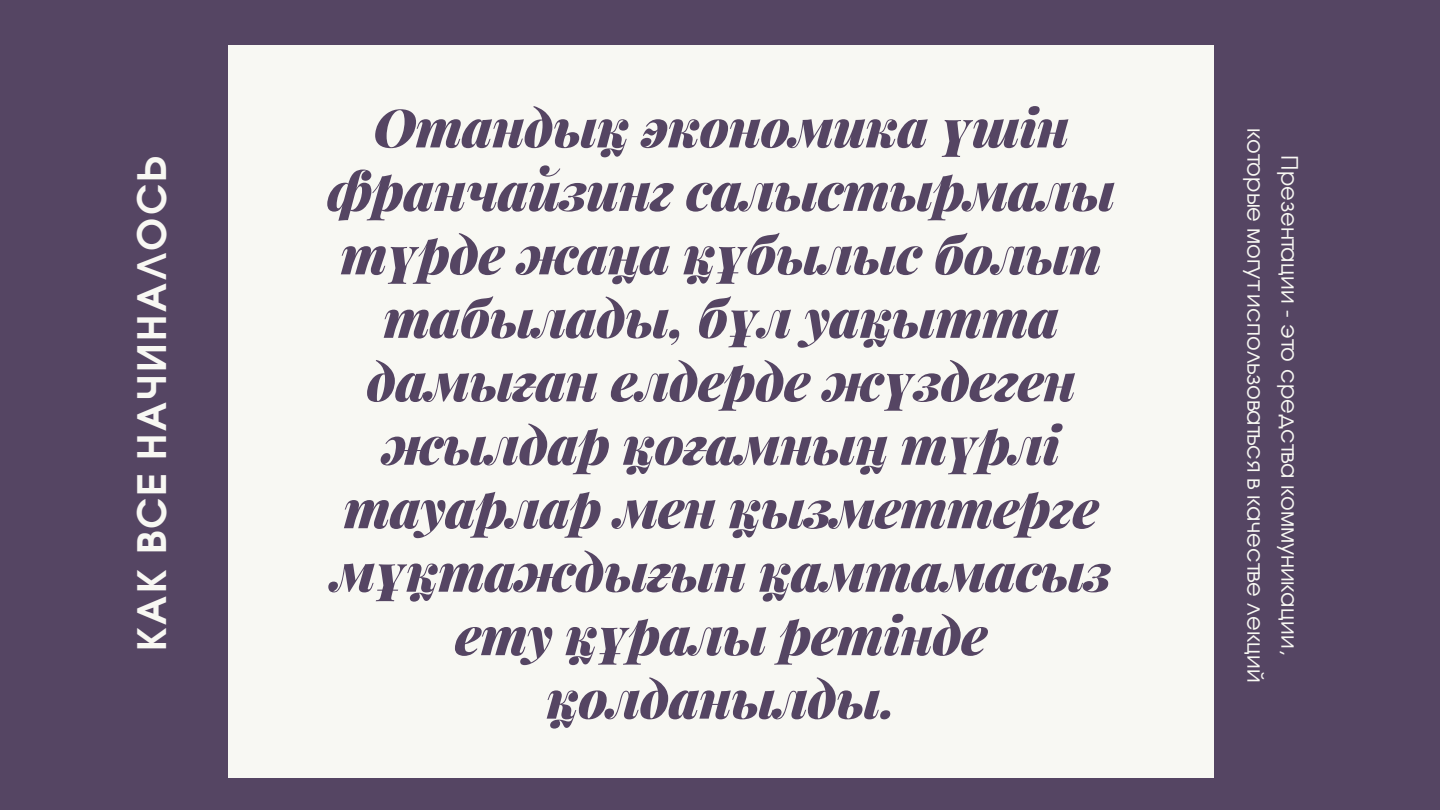
<style>
.page{position:relative;width:1440px;height:810px;background:#554563}
.page>*{position:absolute;margin:0;border:0;box-sizing:border-box;transform-origin:0 0}
.t1{font:italic 900 52.9px/63.5px "Playfair Display";letter-spacing:-.01em;color:#554563;text-align:center}
.t2{font:700 39px "Te X Gyre Adventor";letter-spacing:.06em;color:#f8f8f3}
.t3{font:22.5px/33.8px "Te X Gyre Adventor";letter-spacing:.01em;color:#f8f8f3;text-align:center}
</style>
<div class="page">
<div style="left:229px;top:45px;width:985px;height:733px;background:#f8f8f3"></div>
<h2 class="t2" style="left:118px;top:651px;width:495px;rotate:-90deg">КАК ВСЕ НАЧИНАЛОСЬ</h2>
<p class="t1" style="left:327px;top:94px;width:790px">Отандық экономика үшін франчайзинг салыстырмалы түрде жаңа құбылыс болып табылады, бұл уақытта дамыған елдерде жүздеген жылдар қоғамның түрлі тауарлар мен қызметтерге мұқтаждығын қамтамасыз ету құралы ретінде қолданылды.</p>
<h1 class="t3" style="left:1308px;top:128px;width:556px;rotate:90deg">Презентации - это средства коммуникации, которые могут использоваться в качестве лекций</h1>
</div>
